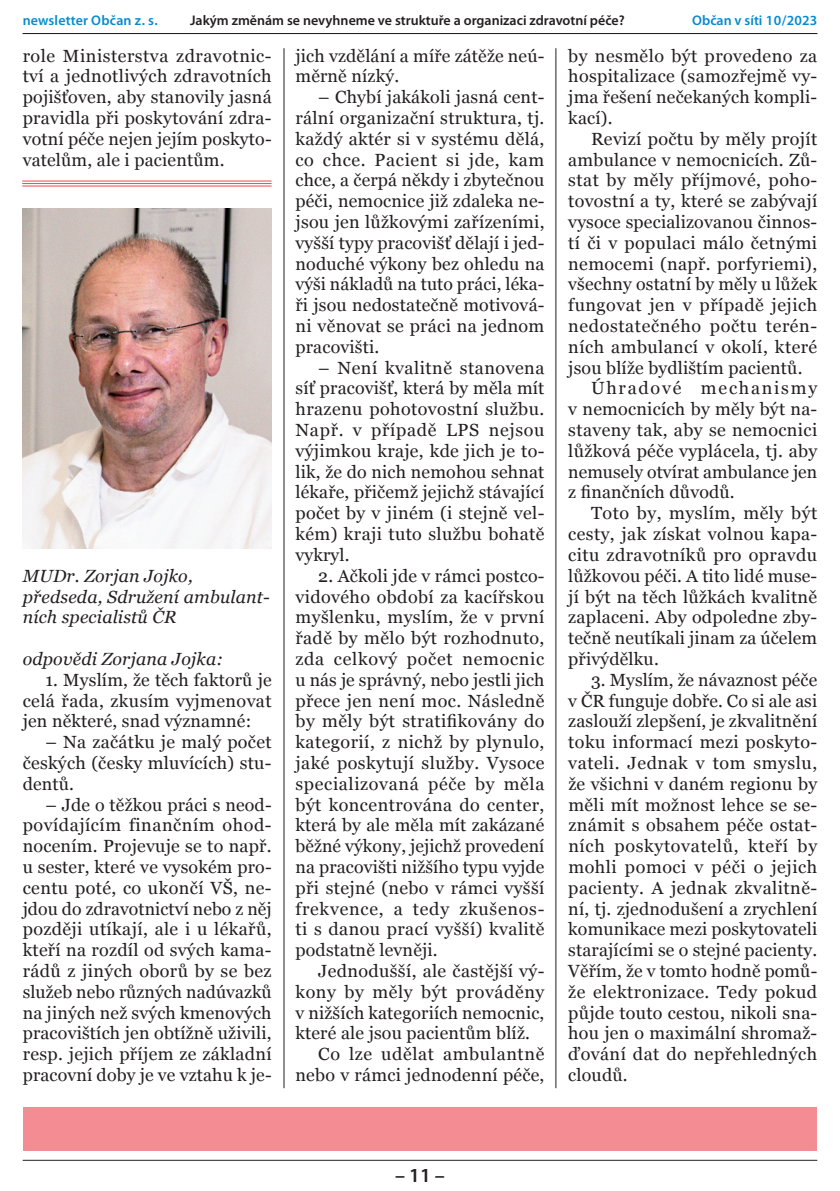
<style>
.page{position:relative;width:840px;height:1191px;background:#fff}
.page>*{position:absolute;margin:0;border:0;box-sizing:border-box;transform-origin:0 0}
.t1{font:600 20px "Myriad Pro";color:#231f20}
.t2{font:17.6px/20.8px "Georgia";letter-spacing:.015em;color:#231f20;text-align:justify}
.t3{font:italic 17.6px/20.8px "Georgia";letter-spacing:.01em;color:#231f20}
.t4{font:17.6px "Georgia";letter-spacing:.035em;color:#231f20}
.t5{font:17.6px "Georgia";letter-spacing:.095em;color:#231f20}
.t6{font:600 14px "Myriad Pro";color:#231f20}
.t7{font:600 14px "Myriad Pro";letter-spacing:.01em;color:#098acd}
</style>
<div class="page">
<hr style="left:23px;top:1159px;width:793px;height:1px;background:#231f20">
<hr style="left:23px;top:33px;width:793px;height:1px;background:#231f20">
<hr style="left:283px;top:48px;width:1px;height:1040px;background:#231f20">
<hr style="left:555px;top:48px;width:1px;height:1040px;background:#231f20">
<img style="left:22px;top:209px;width:249px;height:339px">
<hr style="left:22px;top:180px;width:249px;height:1px;background:#ef474d">
<hr style="left:22px;top:183px;width:249px;height:1px;background:#ef474d">
<hr style="left:22px;top:185px;width:249px;height:1px;background:#ef474d">
<div style="left:23px;top:1107px;width:793px;height:44px;background:#f48c94"></div>
<p class="t7" style="left:23px;top:12px;width:136px">newsletter Občan z. s.</p>
<p class="t6" style="left:190px;top:12px;width:436px">Jakým změnám se nevyhneme ve struktuře a organizaci zdravotní péče?</p>
<p class="t7" style="left:691px;top:12px;width:126px">Občan v síti 10/2023</p>
<p class="t2" style="left:23px;top:45px;width:250px">role Ministerstva zdravotnic&shy;tví a jednotlivých zdravotních pojišťoven, aby stanovily jasná pravidla při poskytování zdra&shy;votní péče nejen jejím poskyto&shy;vatelům, ale i pacientům.</p>
<p class="t2" style="left:295px;top:45px;width:250px">jich vzdělání a míře zátěže neú&shy;měrně nízký.</p>
<p class="t2" style="left:295px;top:87px;width:250px;text-indent:23px">– Chybí jakákoli jasná cent&shy;rální organizační struktura, tj. každý aktér si v systému dělá, co chce. Pacient si jde, kam chce, a čerpá někdy i zbytečnou péči, nemocnice již zdaleka ne&shy;jsou jen lůžkovými zařízeními, vyšší typy pracovišť dělají i jed&shy;noduché výkony bez ohledu na výši nákladů na tuto práci, léka&shy;ři jsou nedostatečně motivová&shy;ni věnovat se práci na jednom pracovišti.</p>
<p class="t2" style="left:295px;top:357px;width:250px;text-indent:23px">– Není kvalitně stanovena síť pracovišť, která by měla mít hrazenu pohotovostní službu.<br>Např. v případě LPS nejsou výjimkou kraje, kde jich je to&shy;lik, že do nich nemohou sehnat lékaře, přičemž jejichž stávající počet by v jiném (i stejně vel&shy;kém) kraji tuto službu bohatě vykryl.</p>
<p class="t2" style="left:295px;top:565px;width:250px;text-indent:23px">2. Ačkoli jde v rámci postco&shy;vidového období za kacířskou myšlenku, myslím, že v první řadě by mělo být rozhodnuto, zda celkový počet nemocnic u nás je správný, nebo jestli jich přece jen není moc. Následně by měly být stratifikovány do kategorií, z nichž by plynulo, jaké poskytují služby. Vysoce specializovaná péče by měla být koncentrována do center, která by ale měla mít zakázané běžné výkony, jejichž provedení na pracovišti nižšího typu vyjde při stejné (nebo v rámci vyšší frekvence, a tedy zkušenos&shy;ti s danou prací vyšší) kvalitě podstatně levněji.</p>
<p class="t2" style="left:318px;top:960px;width:228px">Jednodušší, ale častější vý-</p>
<p class="t2" style="left:295px;top:981px;width:250px">kony by měly být prováděny</p>
<p class="t2" style="left:295px;top:1002px;width:250px">v nižších kategoriích nemocnic,</p>
<p class="t2" style="left:295px;top:1023px;width:236px">které ale jsou pacientům blíž.</p>
<p class="t4" style="left:318px;top:1044px;width:227px">Co lze udělat ambulantně</p>
<p class="t2" style="left:295px;top:1064px;width:250px">nebo v rámci jednodenní péče,</p>
<p class="t2" style="left:568px;top:45px;width:250px">by nesmělo být provedeno za hospitalizace (samozřejmě vy&shy;jma řešení nečekaných kompli&shy;kací).</p>
<p class="t2" style="left:590px;top:128px;width:227px">Revizí počtu by měly projít</p>
<p class="t2" style="left:568px;top:149px;width:250px">ambulance v nemocnicích. Zů-</p>
<p class="t2" style="left:568px;top:170px;width:250px">stat by měly příjmové, poho-</p>
<p class="t2" style="left:568px;top:191px;width:250px">tovostní a ty, které se zabývají</p>
<p class="t2" style="left:568px;top:211px;width:250px">vysoce specializovanou činnos-</p>
<p class="t2" style="left:568px;top:232px;width:250px">tí či v populaci málo četnými</p>
<p class="t2" style="left:568px;top:253px;width:250px">nemocemi (např. porfyriemi),</p>
<p class="t2" style="left:568px;top:274px;width:250px">všechny ostatní by měly u lůžek</p>
<p class="t2" style="left:568px;top:295px;width:250px">fungovat jen v případě jejich</p>
<p class="t4" style="left:568px;top:316px;width:250px">nedostatečného počtu terén-</p>
<p class="t2" style="left:568px;top:336px;width:250px">ních ambulancí v okolí, které</p>
<p class="t2" style="left:568px;top:357px;width:235px">jsou blíže bydlištím pacientů.</p>
<p class="t5" style="left:590px;top:378px;width:227px">Úhradové mechanismy</p>
<p class="t2" style="left:568px;top:399px;width:250px">v nemocnicích by měly být na-</p>
<p class="t2" style="left:568px;top:419px;width:250px">staveny tak, aby se nemocnici</p>
<p class="t2" style="left:568px;top:440px;width:250px">lůžková péče vyplácela, tj. aby</p>
<p class="t2" style="left:568px;top:461px;width:250px">nemusely otvírat ambulance jen</p>
<p class="t2" style="left:568px;top:482px;width:168px">z finančních důvodů.</p>
<p class="t2" style="left:590px;top:503px;width:228px">Toto by, myslím, měly být</p>
<p class="t2" style="left:568px;top:523px;width:250px">cesty, jak získat volnou kapa-</p>
<p class="t2" style="left:568px;top:544px;width:250px">citu zdravotníků pro opravdu</p>
<p class="t2" style="left:568px;top:565px;width:250px">lůžkovou péči. A tito lidé muse-</p>
<p class="t2" style="left:568px;top:586px;width:250px">jí být na těch lůžkách kvalitně</p>
<p class="t2" style="left:568px;top:607px;width:250px">zaplaceni. Aby odpoledne zby-</p>
<p class="t2" style="left:568px;top:627px;width:250px">tečně neutíkali jinam za účelem</p>
<p class="t2" style="left:568px;top:648px;width:92px">přivýdělku.</p>
<p class="t2" style="left:568px;top:669px;width:250px;text-indent:23px">3. Myslím, že návaznost péče v ČR funguje dobře. Co si ale asi zaslouží zlepšení, je zkvalitnění toku informací mezi poskyto&shy;vateli. Jednak v tom smyslu, že všichni v daném regionu by měli mít možnost lehce se se&shy;známit s obsahem péče ostat&shy;ních poskytovatelů, kteří by mohli pomoci v péči o jejich pacienty. A jednak zkvalitně&shy;ní, tj. zjednodušení a zrychlení komunikace mezi poskytovateli starajícími se o stejné pacienty.<br>Věřím, že v tomto hodně pomů&shy;že elektronizace. Tedy pokud půjde touto cestou, nikoli sna&shy;hou jen o maximální shromaž&shy;ďování dat do nepřehledných cloudů.</p>
<p class="t3" style="left:23px;top:565px;width:248px">MUDr. Zorjan Jojko, předseda, Sdružení ambulant&shy;ních specialistů ČR</p>
<p class="t3" style="left:23px;top:648px;width:202px">odpovědi Zorjana Jojka:</p>
<p class="t2" style="left:23px;top:669px;width:250px;text-indent:23px">1. Myslím, že těch faktorů je celá řada, zkusím vyjmenovat jen některé, snad významné:</p>
<p class="t2" style="left:23px;top:731px;width:250px;text-indent:23px">– Na začátku je malý počet českých (česky mluvících) stu&shy;dentů.</p>
<p class="t2" style="left:23px;top:794px;width:250px;text-indent:23px">– Jde o těžkou práci s neod&shy;povídajícím finančním ohod&shy;nocením. Projevuje se to např. u sester, které ve vysokém pro&shy;centu poté, co ukončí VŠ, ne&shy;jdou do zdravotnictví nebo z něj později utíkají, ale i u lékařů, kteří na rozdíl od svých kama&shy;rádů z jiných oborů by se bez služeb nebo různých nadúvazků na jiných než svých kmenových pracovištích jen obtížně uživili, resp. jejich příjem ze základní pracovní doby je ve vztahu k je-</p>
<p class="t1" style="left:395px;top:1162px;width:51px">– 11 –</p>
</div>
